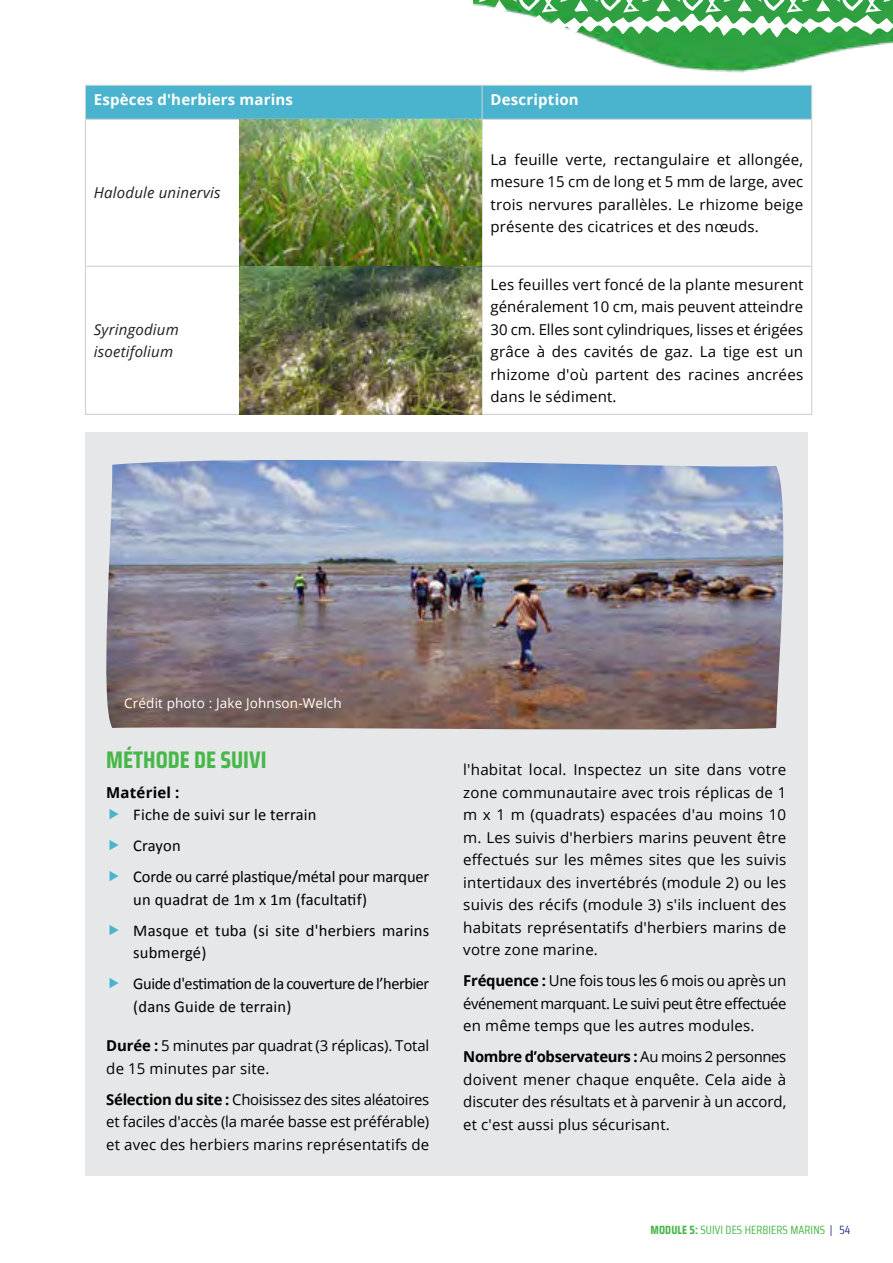
<style>
.page{position:relative;width:893px;height:1263px;background:#fff}
.page>*{position:absolute;margin:0;border:0;box-sizing:border-box;transform-origin:0 0}
.t1{font:700 24px "Saira Condensed";color:#48b749}
.t2{font:16.5px/31px "Calibri";letter-spacing:.005em;color:#000}
.t3{font:16.5px/31px "Calibri";letter-spacing:-.025em;color:#000}
.t4{font:15px/22.5px "Open Sans";letter-spacing:.015em;color:#000;text-align:justify}
.t5{font:15px/22.5px "Open Sans";letter-spacing:-.01em;color:#000}
.t6{font:italic 15px/22.5px "Open Sans";letter-spacing:.015em;color:#231f20}
.t7{font:700 15px "Open Sans";letter-spacing:.015em;color:#fff}
.t8{font:700 15px "Open Sans";letter-spacing:.015em;color:#000}
.t9{font:13.5px "Open Sans";letter-spacing:.015em;color:#fff}
.t10{font:12px "Saira Condensed";letter-spacing:.01em;color:#48b749}
.s1{font-weight:700}
.s2{color:#2a3682}
</style>
<div class="page">
<img style="left:473px;top:0;width:420px;height:176px">
<svg style="left:474px;top:0;width:419px;height:37px"></svg>
<div style="left:86px;top:86px;width:725px;height:33px;background:#4ab3cd"></div>
<hr style="left:239px;top:119px;width:1px;height:147px;background:#ccc">
<hr style="left:482px;top:119px;width:1px;height:147px;background:#ccc">
<hr style="left:85px;top:266px;width:154px;height:1px;background:#ccc">
<hr style="left:239px;top:266px;width:243px;height:1px;background:#ccc">
<hr style="left:239px;top:267px;width:1px;height:147px;background:#ccc">
<hr style="left:482px;top:266px;width:330px;height:1px;background:#ccc">
<hr style="left:482px;top:267px;width:1px;height:147px;background:#ccc">
<hr style="left:85px;top:119px;width:1px;height:147px;background:#ccc">
<hr style="left:811px;top:119px;width:1px;height:147px;background:#ccc">
<hr style="left:85px;top:267px;width:1px;height:147px;background:#ccc">
<hr style="left:811px;top:267px;width:1px;height:147px;background:#ccc">
<hr style="left:85px;top:414px;width:154px;height:1px;background:#ccc">
<hr style="left:239px;top:414px;width:243px;height:1px;background:#ccc">
<hr style="left:482px;top:414px;width:330px;height:1px;background:#ccc">
<hr style="left:482px;top:85px;width:330px;height:1px;background:#d1d3d4">
<hr style="left:482px;top:119px;width:330px;height:1px;background:#d1d3d4">
<hr style="left:811px;top:85px;width:1px;height:34px;background:#d3d2d2">
<hr style="left:85px;top:85px;width:154px;height:1px;background:#d1d3d4">
<hr style="left:85px;top:85px;width:1px;height:34px;background:#d1d3d4">
<hr style="left:239px;top:85px;width:243px;height:1px;background:#d1d3d4">
<hr style="left:482px;top:85px;width:1px;height:34px;background:#d1d3d4">
<hr style="left:85px;top:119px;width:154px;height:1px;background:#d1d3d4">
<hr style="left:239px;top:119px;width:243px;height:1px;background:#d1d3d4">
<img style="left:240px;top:120px;width:242px;height:294px">
<div style="left:85px;top:432px;width:722px;height:743px;background:#e6e7e8"></div>
<img style="left:106px;top:460px;width:677px;height:270px">
<p class="t7" style="left:94px;top:89px;width:201px">Espèces d'herbiers marins</p>
<p class="t7" style="left:491px;top:89px;width:90px">Description</p>
<p class="t6" style="left:94px;top:181px;width:128px">Halodule uninervis</p>
<p class="t6" style="left:94px;top:318px;width:86px">Syringodium isoetifolium</p>
<p class="t4" style="left:491px;top:148px;width:314px">La feuille verte, rectangulaire et allongée, mesure 15 cm de long et 5 mm de large, avec trois nervures parallèles. Le rhizome beige présente des cicatrices et des nœuds.</p>
<p class="t4" style="left:491px;top:273px;width:314px">Les feuilles vert foncé de la plante mesurent généralement 10 cm, mais peuvent atteindre 30 cm. Elles sont cylindriques, lisses et érigées grâce à des cavités de gaz. La tige est un rhizome d'où partent des racines ancrées dans le sédiment.</p>
<p class="t9" style="left:124px;top:694px;width:219px">Crédit photo : Jake Johnson-Welch</p>
<h1 class="t1" style="left:106px;top:741px;width:162px">MÉTHODE DE SUIVI</h1>
<p class="t8" style="left:106px;top:782px;width:75px">Matériel :</p>
<p class="t2" style="left:133px;top:799px;width:297px">Fiche de suivi sur le terrain<br>Crayon<br>Corde ou carré plastique/métal pour marquer</p>
<p class="t2" style="left:133px;top:883px;width:297px">un quadrat de 1m x 1m (facultatif)<br>Masque et tuba (si site d'herbiers marins</p>
<p class="t3" style="left:133px;top:937px;width:297px">submergé)<br>Guide d'estimation de la couverture de l’herbier</p>
<p class="t2" style="left:133px;top:990px;width:160px">(dans Guide de terrain)</p>
<p class="t5" style="left:106px;top:1034px;width:325px"><span class="s1">Durée :</span> 5 minutes par quadrat (3 réplicas). Total de 15 minutes par site.</p>
<p class="t4" style="left:106px;top:1088px;width:325px"><span class="s1">Sélection du site :</span> Choisissez des sites aléatoires et faciles d'accès (la marée basse est préférable) et avec des herbiers marins représentatifs de</p>
<p class="t4" style="left:463px;top:758px;width:324px">l'habitat local. Inspectez un site dans votre zone communautaire avec trois réplicas de 1 m x 1 m (quadrats) espacées d'au moins 10 m. Les suivis d'herbiers marins peuvent être effectués sur les mêmes sites que les suivis intertidaux des invertébrés (module 2) ou les suivis des récifs (module 3) s'ils incluent des habitats représentatifs d'herbiers marins de votre zone marine.</p>
<p class="t4" style="left:463px;top:969px;width:325px"><span class="s1">Fréquence :</span> Une fois tous les 6 mois ou après un événement marquant. Le suivi peut être effectuée en même temps que les autres modules.</p>
<p class="t4" style="left:463px;top:1045px;width:325px"><span class="s1">Nombre d’observateurs :</span> Au moins 2 personnes doivent mener chaque enquête. Cela aide à discuter des résultats et à parvenir à un accord, et c'est aussi plus sécurisant.</p>
<p class="t10" style="left:651px;top:1221px;width:201px"><span class="s1">MODULE 5:</span> SUIVI DES HERBIERS MARINS <span class="s2">| 54</span></p>
</div>
